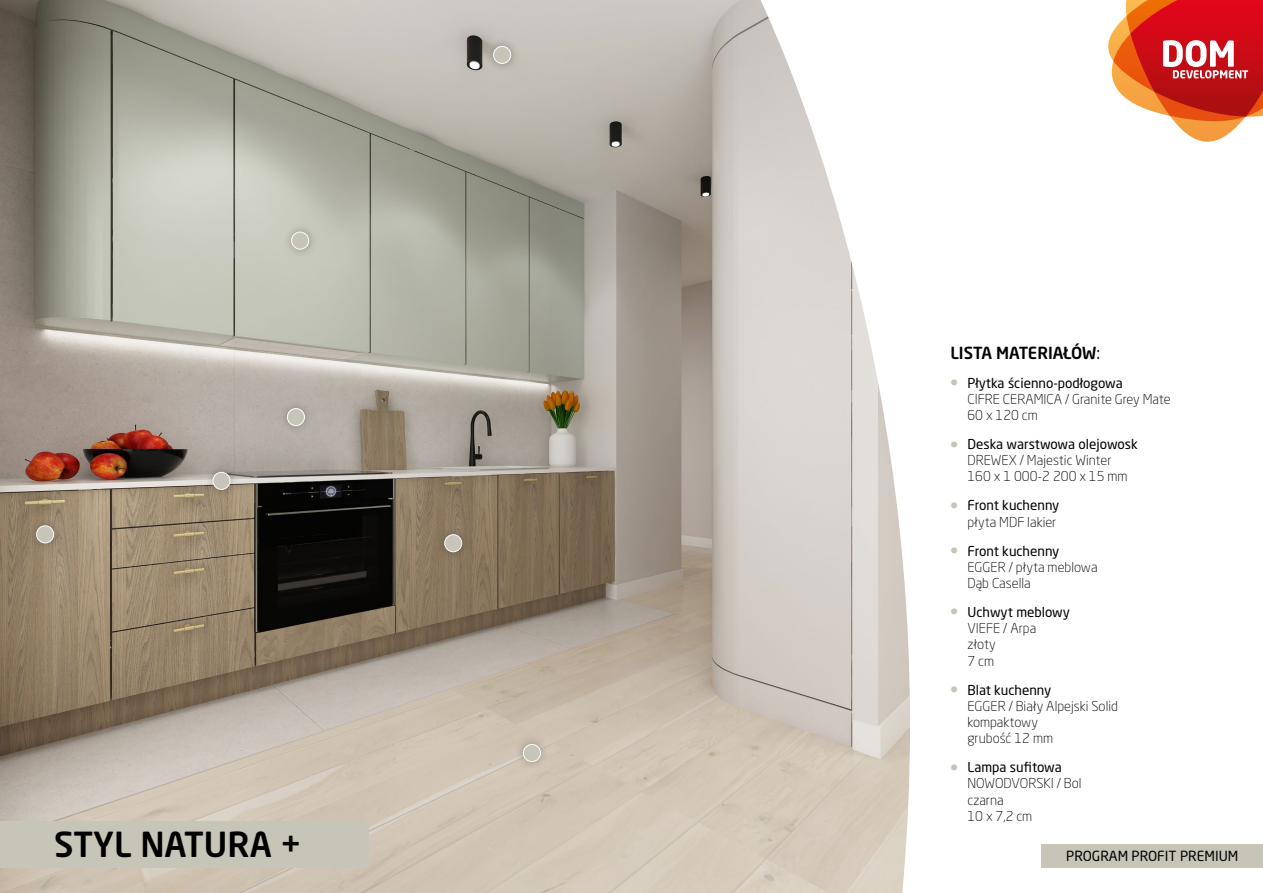
<style>
.page{position:relative;width:1263px;height:893px;background:#fff}
.page>*{position:absolute;margin:0;border:0;box-sizing:border-box;transform-origin:0 0}
.t1{font:500 34.2px "Neo Sans W1 G";color:#000}
.t2{font:500 16.5px "Neo Sans W1 G";color:#000}
.t3{font:13.8px "Neo Sans W1 G";color:#000}
.t4{font:300 13.5px/16.2px "Neo Sans W1 G";color:#000}
.s1{font-weight:400}
.s2{font-weight:700;font-size:18px;color:#c7c5b7}
</style>
<div class="page">
<svg style="left:1108px;top:0;width:155px;height:142px"></svg>
<img style="left:0;top:0;width:910px;height:893px">
<div style="left:0;top:821px;width:369px;height:46px;background:#c7c5b7"></div>
<div style="left:1042px;top:844px;width:221px;height:23px;background:#c7c5b7"></div>
<div style="left:485px;top:37px;width:35px;height:35px;background:#000;opacity:.29"></div>
<div style="left:494px;top:46px;width:17px;height:17px;background:#c7c5b7;border-radius:50%"></div>
<div style="left:493px;top:46px;width:18px;height:18px;border:1px solid #fff;border-radius:50%"></div>
<div style="left:283px;top:223px;width:35px;height:35px;background:#000;opacity:.29"></div>
<div style="left:292px;top:232px;width:17px;height:17px;background:#c7c5b7;border-radius:50%"></div>
<div style="left:291px;top:232px;width:18px;height:17px;border:1px solid #fff;border-radius:50%"></div>
<div style="left:278px;top:399px;width:36px;height:35px;background:#b4ada6"></div>
<div style="left:287px;top:409px;width:17px;height:17px;background:#c7c5b7;border-radius:50%"></div>
<div style="left:287px;top:408px;width:18px;height:18px;border:1px solid #fff;border-radius:50%"></div>
<div style="left:204px;top:463px;width:35px;height:35px;background:#000;opacity:.29"></div>
<div style="left:213px;top:472px;width:17px;height:17px;background:#c7c5b7;border-radius:50%"></div>
<div style="left:213px;top:472px;width:17px;height:18px;border:1px solid #fff;border-radius:50%"></div>
<div style="left:436px;top:526px;width:35px;height:35px;background:#000;opacity:.29"></div>
<div style="left:445px;top:535px;width:17px;height:17px;background:#c7c5b7;border-radius:50%"></div>
<div style="left:444px;top:534px;width:18px;height:18px;border:1px solid #fff;border-radius:50%"></div>
<div style="left:28px;top:517px;width:35px;height:35px;background:#000;opacity:.29"></div>
<div style="left:37px;top:526px;width:17px;height:17px;background:#c7c5b7;border-radius:50%"></div>
<div style="left:36px;top:525px;width:18px;height:18px;border:1px solid #fff;border-radius:50%"></div>
<div style="left:514px;top:735px;width:36px;height:35px;background:#000;opacity:.29"></div>
<div style="left:523px;top:744px;width:17px;height:18px;background:#c7c5b7;border-radius:50%"></div>
<div style="left:523px;top:744px;width:18px;height:18px;border:1px solid #fff;border-radius:50%"></div>
<h1 class="t1" style="left:54px;top:823px;width:249px">STYL NATURA +</h1>
<p class="t2" style="left:950px;top:342px;width:151px">LISTA MATERIAŁÓW<span class="s1">:</span></p>
<p class="t4" style="left:967px;top:374px;width:205px;text-indent:-17px"><span class="s2">•</span> <span class="s1">Płytka ścienno-podłogowa<br></span>CIFRE CERAMICA / Granite Grey Mate<br>60 x 120 cm</p>
<p class="t4" style="left:967px;top:436px;width:172px;text-indent:-17px"><span class="s2">•</span> <span class="s1">Deska warstwowa olejowosk<br></span>DREWEX / Majestic Winter<br>160 x 1 000-2 200 x 15 mm</p>
<p class="t4" style="left:950px;top:497px;width:110px;text-align:right"><span class="s2">•</span> <span class="s1">Front kuchenny </span>płyta MDF lakier</p>
<p class="t4" style="left:967px;top:542px;width:132px;text-indent:-17px"><span class="s2">•</span> <span class="s1">Front kuchenny<br></span>EGGER / płyta meblowa<br>Dąb Casella</p>
<p class="t4" style="left:967px;top:604px;width:104px;text-indent:-17px"><span class="s2">•</span> <span class="s1">Uchwyt meblowy<br></span>VIEFE / Arpa<br>złoty<br>7 cm</p>
<p class="t4" style="left:967px;top:681px;width:152px;text-indent:-17px"><span class="s2">•</span> <span class="s1">Blat kuchenny<br></span>EGGER / Biały Alpejski Solid kompaktowy<br>grubość 12 mm</p>
<p class="t4" style="left:967px;top:759px;width:116px;text-indent:-17px"><span class="s2">•</span> <span class="s1">Lampa sufitowa<br></span>NOWODVORSKI / Bol czarna<br>10 x 7,2 cm</p>
<p class="t3" style="left:1066px;top:848px;width:174px">PROGRAM PROFIT PREMIUM</p>
</div>
